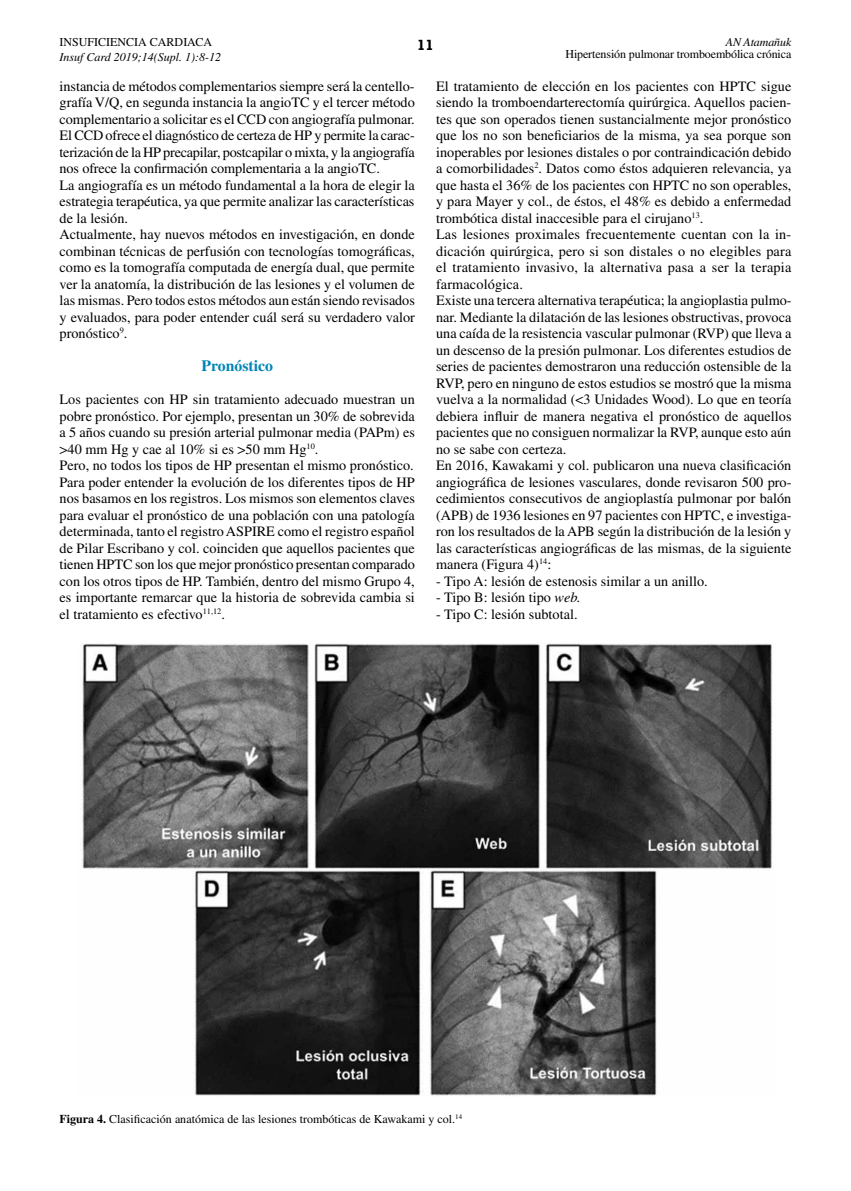
<style>
.page{position:relative;width:851px;height:1191px;background:#fff}
.page>*{position:absolute;margin:0;border:0;box-sizing:border-box;transform-origin:0 0}
.t1{font:700 15.75px "Times LT Std";color:#0084b6}
.t2{font:700 15px "Rockwell";color:#000}
.t3{font:14.25px/16.5px "Times LT Std";color:#000}
.t4{font:12px "Times LT Std";color:#000}
.t5{font:italic 12px "Times LT Std";color:#000}
.s1{font-style:italic}
.s2{font-weight:700}
</style>
<div class="page">
<img style="left:82px;top:643px;width:691px;height:453px">
<p class="t4" style="left:60px;top:36px;width:154px">INSUFICIENCIA CARDIACA</p>
<p class="t5" style="left:60px;top:50px;width:163px">Insuf Card 2019;14(Supl. 1):8-12</p>
<p class="t2" style="left:417px;top:36px;width:18px">11</p>
<p class="t5" style="left:725px;top:36px;width:67px">AN Atamañuk</p>
<p class="t4" style="left:565px;top:48px;width:227px">Hipertensión pulmonar tromboembólica crónica</p>
<p class="t3" style="left:60px;top:77px;width:357px">instancia de métodos complementarios siempre será la centello&shy;grafía V/Q, en segunda instancia la angioTC y el tercer método complementario a solicitar es el CCD con angiografía pulmonar.<br>El CCD ofrece el diagnóstico de certeza de HP y permite la carac&shy;terización de la HP precapilar, postcapilar o mixta, y la angiografía nos ofrece la confirmación complementaria a la angioTC.<br>La angiografía es un método fundamental a la hora de elegir la estrategia terapéutica, ya que permite analizar las características de la lesión.<br>Actualmente, hay nuevos métodos en investigación, en donde combinan técnicas de perfusión con tecnologías tomográficas, como es la tomografía computada de energía dual, que permite ver la anatomía, la distribución de las lesiones y el volumen de las mismas. Pero todos estos métodos aun están siendo revisados y evaluados, para poder entender cuál será su verdadero valor pronóstico<sup>9</sup>.</p>
<p class="t1" style="left:201px;top:356px;width:73px">Pronóstico</p>
<p class="t3" style="left:60px;top:391px;width:357px">Los pacientes con HP sin tratamiento adecuado muestran un pobre pronóstico. Por ejemplo, presentan un 30% de sobrevida a 5 años cuando su presión arterial pulmonar media (PAPm) es &gt;40 mm Hg y cae al 10% si es &gt;50 mm Hg<sup>10</sup>.<br>Pero, no todos los tipos de HP presentan el mismo pronóstico.<br>Para poder entender la evolución de los diferentes tipos de HP nos basamos en los registros. Los mismos son elementos claves para evaluar el pronóstico de una población con una patología determinada, tanto el registro ASPIRE como el registro español de Pilar Escribano y col. coinciden que aquellos pacientes que tienen HPTC son los que mejor pronóstico presentan comparado con los otros tipos de HP. También, dentro del mismo Grupo 4, es importante remarcar que la historia de sobrevida cambia si el tratamiento es efectivo<sup>11,12</sup>.</p>
<p class="t3" style="left:436px;top:77px;width:357px">El tratamiento de elección en los pacientes con HPTC sigue siendo la tromboendarterectomía quirúrgica. Aquellos pacien&shy;tes que son operados tienen sustancialmente mejor pronóstico que los no son beneficiarios de la misma, ya sea porque son inoperables por lesiones distales o por contraindicación debido a comorbilidades<sup>2</sup>. Datos como éstos adquieren relevancia, ya que hasta el 36% de los pacientes con HPTC no son operables, y para Mayer y col., de éstos, el 48% es debido a enfermedad trombótica distal inaccesible para el cirujano<sup>13</sup>.<br>Las lesiones proximales frecuentemente cuentan con la in&shy;dicación quirúrgica, pero si son distales o no elegibles para el tratamiento invasivo, la alternativa pasa a ser la terapia farmacológica.<br>Existe una tercera alternativa terapéutica; la angioplastia pulmo&shy;nar. Mediante la dilatación de las lesiones obstructivas, provoca una caída de la resistencia vascular pulmonar (RVP) que lleva a un descenso de la presión pulmonar. Los diferentes estudios de series de pacientes demostraron una reducción ostensible de la RVP, pero en ninguno de estos estudios se mostró que la misma vuelva a la normalidad (&lt;3 Unidades Wood). Lo que en teoría debiera influir de manera negativa el pronóstico de aquellos pacientes que no consiguen normalizar la RVP, aunque esto aún no se sabe con certeza.<br>En 2016, Kawakami y col. publicaron una nueva clasificación angiográfica de lesiones vasculares, donde revisaron 500 pro&shy;cedimientos consecutivos de angioplastía pulmonar por balón (APB) de 1936 lesiones en 97 pacientes con HPTC, e investiga&shy;ron los resultados de la APB según la distribución de la lesión y las características angiográficas de las mismas, de la siguiente manera (Figura 4)<sup>14</sup>:</p>
<p class="t3" style="left:436px;top:572px;width:273px">- Tipo A: lesión de estenosis similar a un anillo.</p>
<p class="t3" style="left:436px;top:589px;width:146px">- Tipo B: lesión tipo <span class="s1">web.</span></p>
<p class="t3" style="left:436px;top:605px;width:143px">- Tipo C: lesión subtotal.</p>
<p class="t4" style="left:60px;top:1111px;width:404px"><span class="s2">Figura 4.</span> Clasificación anatómica de las lesiones trombóticas de Kawakami y col.<sup>14</sup></p>
</div>
